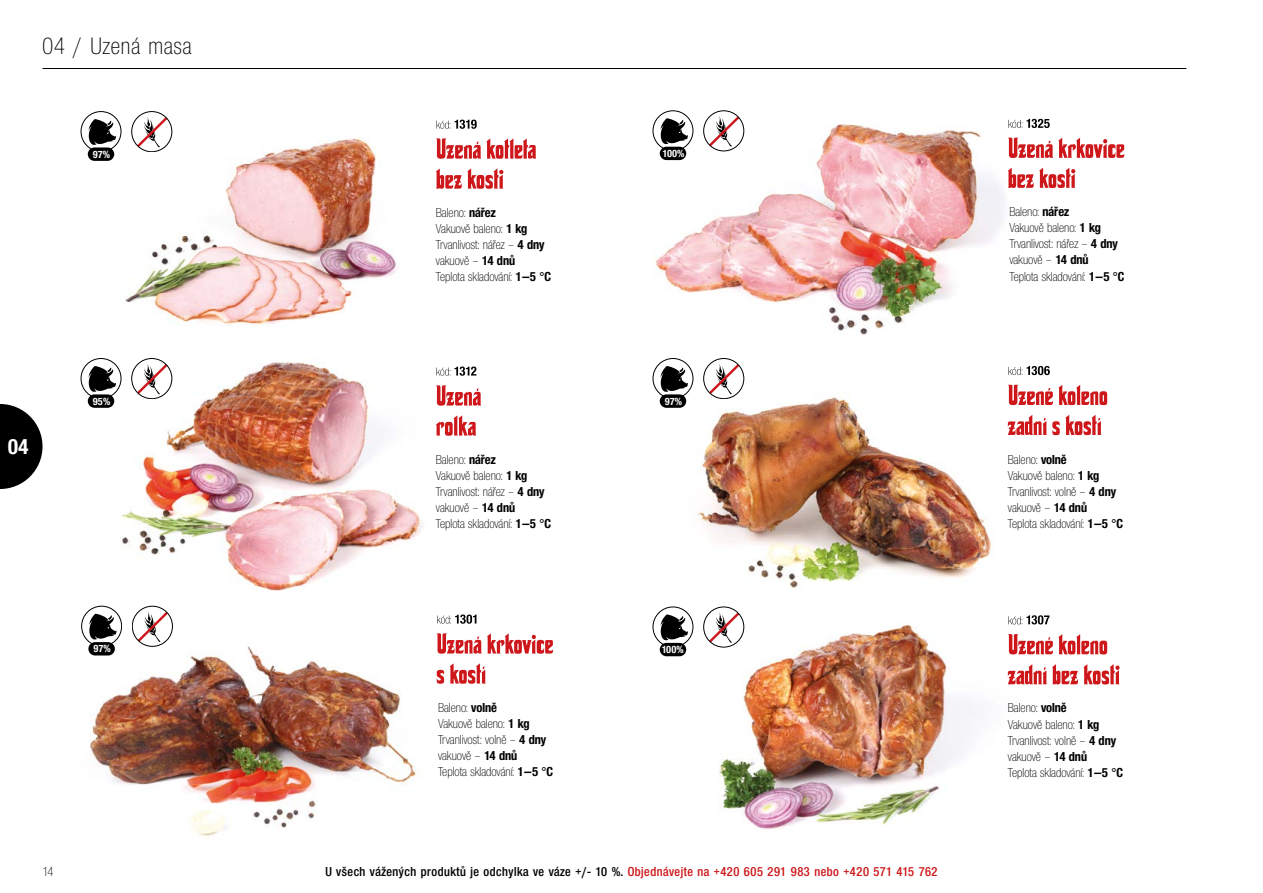
<style>
.page{position:relative;width:1263px;height:893px;background:#fff}
.page>*{position:absolute;margin:0;border:0;box-sizing:border-box;transform-origin:0 0}
.t1{font:24.75px "Nimbus Sans Novus DOT Lig Con";letter-spacing:.04em;color:#000}
.t2{font:22.5px "Nimbus Sans Novus DOT Bol Con";color:#fff}
.t3{font:13.5px/16.2px "Nimbus Sans Novus DOT Lig Con";color:#000}
.t4{font:13.5px "Nimbus Sans Novus DOT Sem Bol Con";letter-spacing:.04em;color:#000}
.t5{font:10.8px "Nimbus Sans Novus DOT Bol Con";letter-spacing:-.01em;color:#fff}
.s1{font-family:"Nimbus Sans Novus DOT Bol Con"}
.s2{color:#cd171a}
</style>
<div class="page">
<img style="left:652px;top:622px;width:371px;height:207px">
<img style="left:652px;top:115px;width:365px;height:220px">
<img style="left:682px;top:392px;width:326px;height:196px">
<img style="left:87px;top:136px;width:310px;height:190px">
<img style="left:80px;top:358px;width:342px;height:233px">
<img style="left:85px;top:638px;width:352px;height:199px">
<hr style="left:43px;top:68px;width:1143px;height:1px;background:#000">
<svg style="left:0;top:404px;width:43px;height:85px"></svg>
<svg style="left:1008px;top:664px;width:112px;height:20px"></svg>
<svg style="left:1008px;top:634px;width:99px;height:20px"></svg>
<svg style="left:1008px;top:615px;width:41px;height:9px"></svg>
<svg style="left:1008px;top:168px;width:67px;height:20px"></svg>
<svg style="left:1008px;top:138px;width:116px;height:20px"></svg>
<svg style="left:1008px;top:119px;width:42px;height:9px"></svg>
<svg style="left:1008px;top:415px;width:93px;height:20px"></svg>
<svg style="left:1008px;top:385px;width:99px;height:20px"></svg>
<svg style="left:1008px;top:366px;width:42px;height:9px"></svg>
<svg style="left:436px;top:120px;width:41px;height:9px"></svg>
<svg style="left:436px;top:138px;width:100px;height:21px"></svg>
<svg style="left:436px;top:168px;width:67px;height:21px"></svg>
<svg style="left:436px;top:367px;width:40px;height:9px"></svg>
<svg style="left:436px;top:385px;width:45px;height:21px"></svg>
<svg style="left:436px;top:415px;width:40px;height:21px"></svg>
<svg style="left:437px;top:663px;width:49px;height:21px"></svg>
<svg style="left:436px;top:633px;width:117px;height:21px"></svg>
<svg style="left:437px;top:614px;width:39px;height:10px"></svg>
<svg style="left:89px;top:119px;width:28px;height:28px"></svg>
<div style="left:81px;top:111px;width:40px;height:41px;border:1px solid #000;border-radius:50%"></div>
<div style="left:88px;top:147px;width:26px;height:14px;background:#000;border-radius:7px"></div>
<svg style="left:134px;top:115px;width:36px;height:35px"></svg>
<div style="left:131px;top:111px;width:41px;height:41px;border:1px solid #000;border-radius:50%"></div>
<svg style="left:660px;top:118px;width:28px;height:28px"></svg>
<div style="left:653px;top:111px;width:40px;height:40px;border:1px solid #000;border-radius:50%"></div>
<div style="left:660px;top:147px;width:26px;height:13px;background:#000;border-radius:7px"></div>
<svg style="left:706px;top:114px;width:36px;height:35px"></svg>
<div style="left:703px;top:111px;width:41px;height:40px;border:1px solid #000;border-radius:50%"></div>
<svg style="left:89px;top:366px;width:28px;height:28px"></svg>
<div style="left:81px;top:358px;width:40px;height:41px;border:1px solid #000;border-radius:50%"></div>
<div style="left:88px;top:394px;width:26px;height:14px;background:#000;border-radius:7px"></div>
<svg style="left:134px;top:361px;width:36px;height:36px"></svg>
<div style="left:131px;top:358px;width:41px;height:41px;border:1px solid #000;border-radius:50%"></div>
<svg style="left:660px;top:366px;width:28px;height:28px"></svg>
<div style="left:653px;top:358px;width:40px;height:41px;border:1px solid #000;border-radius:50%"></div>
<div style="left:660px;top:394px;width:26px;height:14px;background:#000;border-radius:7px"></div>
<svg style="left:706px;top:361px;width:36px;height:36px"></svg>
<div style="left:703px;top:358px;width:41px;height:41px;border:1px solid #000;border-radius:50%"></div>
<svg style="left:89px;top:614px;width:28px;height:27px"></svg>
<div style="left:81px;top:606px;width:41px;height:40px;border:1px solid #000;border-radius:50%"></div>
<div style="left:88px;top:642px;width:27px;height:13px;background:#000;border-radius:7px"></div>
<svg style="left:135px;top:609px;width:36px;height:35px"></svg>
<div style="left:132px;top:606px;width:41px;height:41px;border:1px solid #000;border-radius:50%"></div>
<svg style="left:660px;top:614px;width:28px;height:28px"></svg>
<div style="left:653px;top:607px;width:40px;height:40px;border:1px solid #000;border-radius:50%"></div>
<div style="left:660px;top:643px;width:26px;height:13px;background:#000;border-radius:7px"></div>
<svg style="left:706px;top:610px;width:36px;height:35px"></svg>
<div style="left:703px;top:607px;width:41px;height:40px;border:1px solid #000;border-radius:50%"></div>
<h1 class="t1" style="left:43px;top:33px;width:151px">04 / Uzená masa</h1>
<p class="t5" style="left:93px;top:148px;width:19px">97%</p>
<p class="t5" style="left:663px;top:147px;width:23px">100%</p>
<p class="t3" style="left:436px;top:204px;width:117px">Baleno: <span class="s1">nářez<br></span>Vakuově baleno: <span class="s1">1 kg<br></span>Trvanlivost: nářez – <span class="s1">4 dny </span>vakuově – <span class="s1">14 dnů<br></span>Teplota skladování: <span class="s1">1–5 °C</span></p>
<h2 class="t2" style="left:8px;top:434px;width:22px">04</h2>
<p class="t5" style="left:93px;top:395px;width:19px">95%</p>
<p class="t5" style="left:665px;top:395px;width:19px">97%</p>
<p class="t3" style="left:436px;top:451px;width:117px">Baleno: <span class="s1">nářez<br></span>Vakuově baleno: <span class="s1">1 kg<br></span>Trvanlivost: nářez – <span class="s1">4 dny </span>vakuově – <span class="s1">14 dnů<br></span>Teplota skladování: <span class="s1">1–5 °C</span></p>
<p class="t5" style="left:94px;top:643px;width:19px">97%</p>
<p class="t5" style="left:662px;top:643px;width:23px">100%</p>
<p class="t3" style="left:438px;top:699px;width:117px">Baleno: <span class="s1">volně<br></span>Vakuově baleno: <span class="s1">1 kg<br></span>Trvanlivost: volně – <span class="s1">4 dny </span>vakuově – <span class="s1">14 dnů<br></span>Teplota skladování: <span class="s1">1–5 °C</span></p>
<p class="t3" style="left:43px;top:864px;width:12px">14</p>
<p class="t4" style="left:325px;top:864px;width:614px">U všech vážených produktů je odchylka ve váze +/- 10 %. <span class="s2">Objednávejte na +420 605 291 983 nebo +420 571 415 762</span></p>
<p class="t3" style="left:1009px;top:204px;width:117px">Baleno: <span class="s1">nářez<br></span>Vakuově baleno: <span class="s1">1 kg<br></span>Trvanlivost: nářez – <span class="s1">4 dny </span>vakuově – <span class="s1">14 dnů<br></span>Teplota skladování: <span class="s1">1–5 °C</span></p>
<p class="t3" style="left:1008px;top:451px;width:117px">Baleno: <span class="s1">volně<br></span>Vakuově baleno: <span class="s1">1 kg<br></span>Trvanlivost: volně – <span class="s1">4 dny </span>vakuově – <span class="s1">14 dnů<br></span>Teplota skladování: <span class="s1">1–5 °C</span></p>
<p class="t3" style="left:1008px;top:700px;width:117px">Baleno: <span class="s1">volně<br></span>Vakuově baleno: <span class="s1">1 kg<br></span>Trvanlivost: volně – <span class="s1">4 dny </span>vakuově – <span class="s1">14 dnů<br></span>Teplota skladování: <span class="s1">1–5 °C</span></p>
</div>
